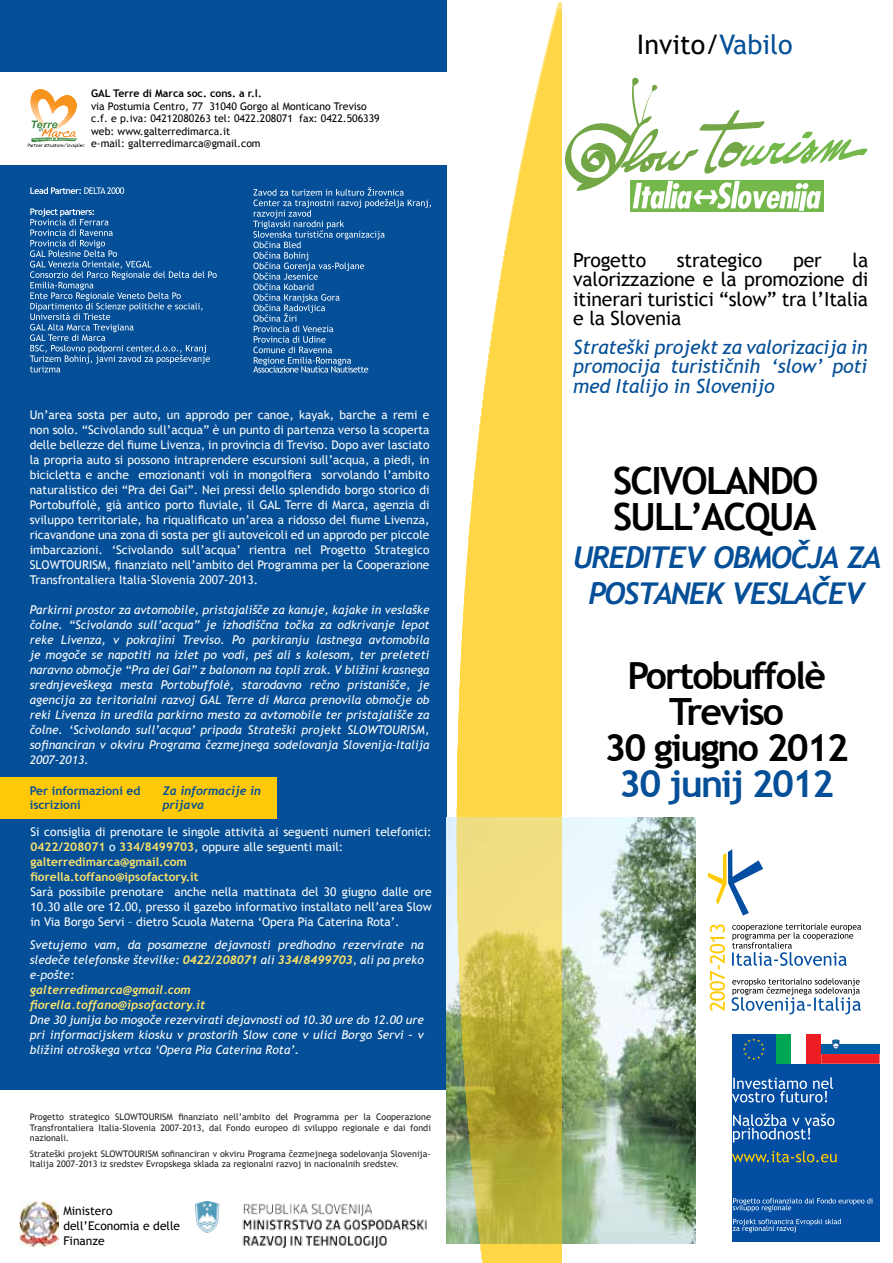
<style>
.page{position:relative;width:893px;height:1263px;background:#fff}
.page>*{position:absolute;margin:0;border:0;box-sizing:border-box;transform-origin:0 0}
.t1{font:700 37.5px/36px "Trebuchet MS";letter-spacing:-.05em;color:#000}
.t2{font:700 37.5px "Trebuchet MS";letter-spacing:-.05em;color:#044f97}
.t3{font:italic 700 30px/36px "Trebuchet";letter-spacing:-.05em;color:#044f97;text-align:center}
.t4{font:27px "Trebuchet MS";color:#000}
.t5{font:19.5px/19.5px "Trebuchet MS";letter-spacing:-.01em;color:#000;text-align:justify}
.t6{font:italic 19.5px/19.5px "Trebuchet MS";letter-spacing:-.01em;color:#044f97;text-align:justify}
.t7{font:12px/15px "Trebuchet MS";color:#fff;text-align:justify}
.t8{font:italic 12px/15px "Trebuchet MS";color:#fff;text-align:justify}
.t9{font:italic 700 12px/15px "Trebuchet";color:#ffe36b}
.t10{font:12px/15px "Trebuchet MS";color:#000}
.t11{font:700 12px/13.5px "Trebuchet MS";color:#044f97}
.t12{font:italic 700 12px/13.5px "Trebuchet";color:#044f97}
.t13{font:10.5px/12.6px "Trebuchet MS";color:#000}
.t14{font:700 10.5px "Trebuchet MS";color:#000}
.t15{font:9px/10.5px "Trebuchet MS";color:#232020;text-align:justify}
.s1{font-weight:700;color:#ffe36b}
.s2{font-family:"Trebuchet";font-weight:700;color:#ffe36b}
.s3{color:#044f97}
</style>
<div class="page">
<div style="left:0;top:0;width:446px;height:1089px;background:#044f97"></div>
<img style="left:196px;top:1201px;width:231px;height:46px">
<img style="left:20px;top:1202px;width:39px;height:44px">
<div style="left:777px;top:1034px;width:14px;height:30px;background:#00a651"></div>
<div style="left:806px;top:1034px;width:14px;height:30px;background:#ed1d24"></div>
<svg style="left:821px;top:1039px;width:59px;height:25px"></svg>
<div style="left:732px;top:1034px;width:44px;height:30px;background:#034ea2"></div>
<svg style="left:743px;top:1038px;width:22px;height:22px"></svg>
<div style="left:732px;top:1065px;width:148px;height:177px;background:#034ea2"></div>
<svg style="left:732px;top:1151px;width:105px;height:11px"></svg>
<svg style="left:732px;top:923px;width:129px;height:91px"></svg>
<svg style="left:710px;top:924px;width:15px;height:87px"></svg>
<svg style="left:708px;top:849px;width:55px;height:67px"></svg>
<svg style="left:733px;top:1113px;width:101px;height:29px"></svg>
<svg style="left:732px;top:1077px;width:101px;height:25px"></svg>
<svg style="left:733px;top:1198px;width:139px;height:14px"></svg>
<svg style="left:733px;top:1219px;width:108px;height:13px"></svg>
<div style="left:0;top:72px;width:447px;height:93px;background:#fff"></div>
<div style="left:630px;top:180px;width:193px;height:32px;background:#74b74a"></div>
<svg style="left:561px;top:78px;width:307px;height:133px"></svg>
<svg style="left:30px;top:208px;width:187px;height:164px"></svg>
<svg style="left:30px;top:187px;width:94px;height:7px"></svg>
<svg style="left:28px;top:89px;width:56px;height:59px"></svg>
<svg style="left:253px;top:187px;width:178px;height:186px"></svg>
<img style="left:446px;top:817px;width:249px;height:427px">
<img style="left:457px;top:12px;width:104px;height:1251px">
<div style="left:0;top:777px;width:276px;height:42px;background:#ffc907"></div>
<p class="t14" style="left:91px;top:87px;width:172px">GAL Terre di Marca soc. cons. a r.l.</p>
<p class="t13" style="left:91px;top:100px;width:290px">via Postumia Centro, 77 31040 Gorgo al Monticano Treviso c.f. e p.iva: 04212080263 tel: 0422.208071 fax: 0422.506339 web: www.galterredimarca.it<br>e-mail: galterredimarca@gmail.com</p>
<p class="t7" style="left:30px;top:407px;width:401px">Un’area sosta per auto, un approdo per canoe, kayak, barche a remi e non solo. “Scivolando sull’acqua” è un punto di partenza verso la scoperta delle bellezze del fiume Livenza, in provincia di Treviso. Dopo aver lasciato la propria auto si possono intraprendere escursioni sull’acqua, a piedi, in bicicletta e anche emozionanti voli in mongolfiera sorvolando l’ambito naturalistico dei “Pra dei Gai”. Nei pressi dello splendido borgo storico di Portobuffolè, già antico porto fluviale, il GAL Terre di Marca, agenzia di sviluppo territoriale, ha riqualificato un’area a ridosso del fiume Livenza, ricavandone una zona di sosta per gli autoveicoli ed un approdo per piccole imbarcazioni. ‘Scivolando sull’acqua’ rientra nel Progetto Strategico SLOWTOURISM, finanziato nell’ambito del Programma per la Cooperazione Transfrontaliera Italia-Slovenia 2007-2013.</p>
<p class="t8" style="left:30px;top:602px;width:401px">Parkirni prostor za avtomobile, pristajališče za kanuje, kajake in veslaške čolne. “Scivolando sull’acqua” je izhodiščna točka za odkrivanje lepot reke Livenza, v pokrajini Treviso. Po parkiranju lastnega avtomobila je mogoče se napotiti na izlet po vodi, peš ali s kolesom, ter preleteti naravno območje “Pra dei Gai” z balonom na topli zrak. V bližini krasnega srednjeveškega mesta Portobuffolè, starodavno rečno pristanišče, je agencija za teritorialni razvoj GAL Terre di Marca prenovila območje ob reki Livenza in uredila parkirno mesto za avtomobile ter pristajališče za čolne. ‘Scivolando sull’acqua’ pripada Strateški projekt SLOWTOURISM, sofinanciran v okviru Programa čezmejnega sodelovanja Slovenija-Italija 2007-2013.</p>
<p class="t11" style="left:30px;top:784px;width:112px">Per informazioni ed iscrizioni</p>
<p class="t12" style="left:162px;top:784px;width:100px">Za informacije in prijava</p>
<p class="t7" style="left:30px;top:825px;width:403px;text-align:left">Si consiglia di prenotare le singole attività ai seguenti numeri telefonici:<br><span class="s1">0422/208071</span> o <span class="s1">334/8499703</span>, oppure alle seguenti mail: <span class="s1">galterredimarca@gmail.com<br>fiorella.toffano@ipsofactory.it</span></p>
<p class="t7" style="left:30px;top:885px;width:403px">Sarà possibile prenotare anche nella mattinata del 30 giugno dalle ore 10.30 alle ore 12.00, presso il gazebo informativo installato nell’area Slow in Via Borgo Servi – dietro Scuola Materna ‘Opera Pia Caterina Rota’.</p>
<p class="t8" style="left:30px;top:937px;width:396px">Svetujemo vam, da posamezne dejavnosti predhodno rezervirate na sledeče telefonske številke: <span class="s2">0422/208071</span> ali <span class="s2">334/8499703</span>, ali pa preko e-pošte:</p>
<p class="t9" style="left:30px;top:982px;width:177px">galterredimarca@gmail.com fiorella.toffano@ipsofactory.it</p>
<p class="t8" style="left:30px;top:1012px;width:396px">Dne 30 junija bo mogoče rezervirati dejavnosti od 10.30 ure do 12.00 ure pri informacijskem kiosku v prostorih Slow cone v ulici Borgo Servi – v bližini otroškega vrtca ‘Opera Pia Caterina Rota’.</p>
<p class="t15" style="left:30px;top:1112px;width:403px">Progetto strategico SLOWTOURISM finanziato nell’ambito del Programma per la Cooperazione Transfrontaliera Italia-Slovenia 2007-2013, dal Fondo europeo di sviluppo regionale e dai fondi nazionali.</p>
<p class="t15" style="left:30px;top:1148px;width:403px">Strateški projekt SLOWTOURISM sofinanciran v okviru Programa čezmejnega sodelovanja Slovenija-<br>Italija 2007-2013 iz sredstev Evropskega sklada za regionalni razvoj in nacionalnih sredstev.</p>
<p class="t10" style="left:63px;top:1203px;width:118px">Ministero dell’Economia e delle<br>Finanze</p>
<h3 class="t4" style="left:637px;top:29px;width:157px">Invito/<span class="s3">Vabilo</span></h3>
<h3 class="t5" style="left:573px;top:251px;width:297px;text-indent:279px">la valorizzazione e la promozione di itinerari turistici “slow” tra l’Italia e la Slovenia</h3>
<h3 class="t5" style="left:573px;top:251px;width:74px">Progetto</h3>
<h3 class="t5" style="left:677px;top:251px;width:87px">strategico</h3>
<h3 class="t5" style="left:793px;top:251px;width:30px">per</h3>
<h3 class="t6" style="left:573px;top:337px;width:296px">Strateški projekt za valorizacija in promocija turističnih ‘slow’ poti med Italijo in Slovenijo</h3>
<h1 class="t1" style="left:613px;top:463px;width:207px">SCIVOLANDO<br>SULL’ACQUA</h1>
<h2 class="t3" style="left:573px;top:539px;width:310px">UREDITEV OBMOČJA ZA<br>POSTANEK VESLAČEV</h2>
<h1 class="t1" style="left:604px;top:658px;width:246px;text-align:center">Portobuffolè<br>Treviso<br>30 giugno 2012</h1>
<h1 class="t2" style="left:619px;top:760px;width:216px">30 junij 2012</h1>
</div>
